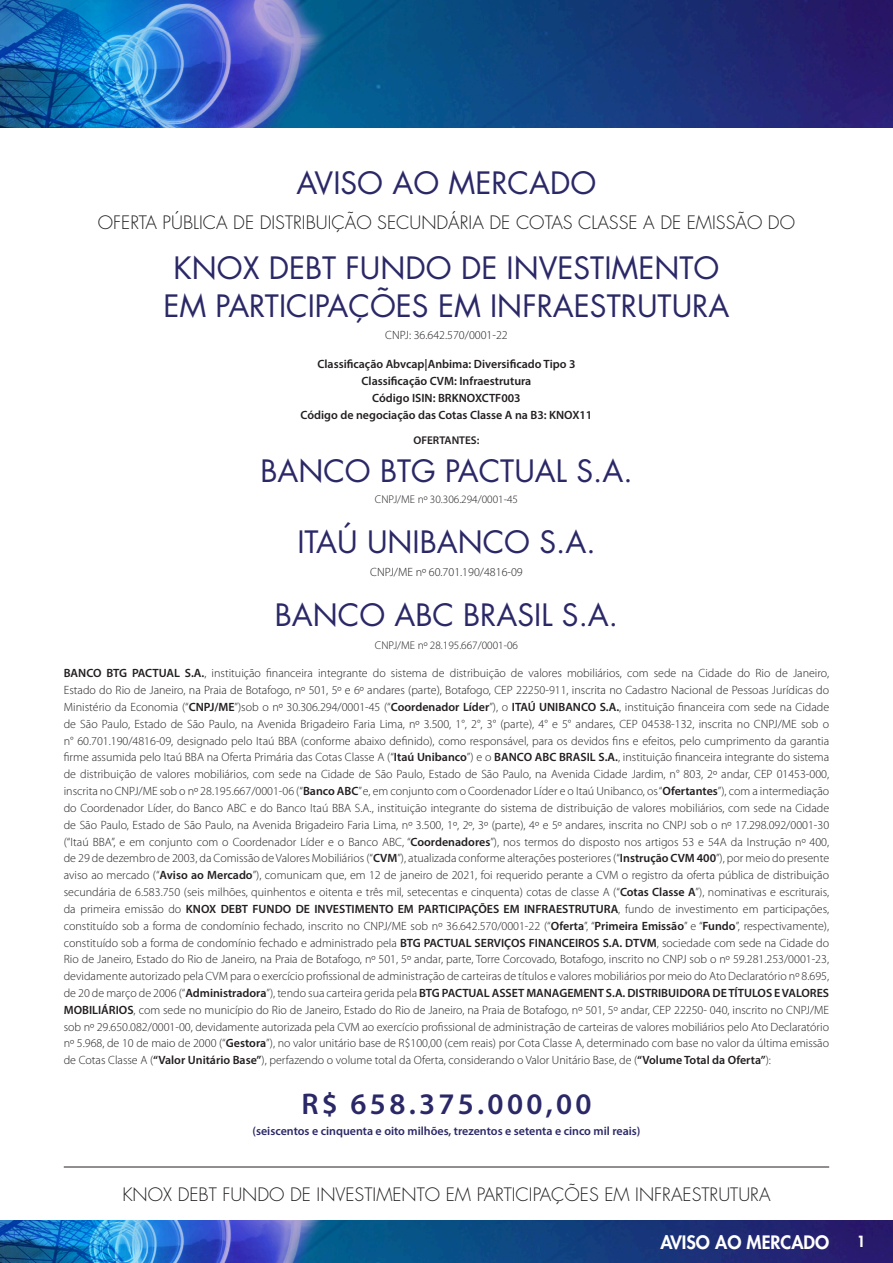
<style>
.page{position:relative;width:893px;height:1263px;background:#fff}
.page>*{position:absolute;margin:0;border:0;box-sizing:border-box;transform-origin:0 0}
.t1{font:30px/37.8px "Futura";color:#2b2867;text-align:center}
.t2{font:600 30px "Myriad Pro";letter-spacing:.11em;color:#2b2867}
.t3{font:300 18px "Futura";color:#231f20}
.t4{font:800 18px "Futura";color:#fff}
.t5{font:800 15px "Futura";color:#fff}
.t6{font:300 12px/16.8px "Myriad Pro";color:#231f20;text-align:justify}
.t7{font:600 12px "Myriad Pro";color:#231f20}
.t8{font:600 12px "Myriad Pro";color:#2b2867}
.t9{font:300 11.25px "Myriad Pro";color:#231f20}
.t10{font:600 11.25px "Myriad Pro";color:#231f20}
.s1{font-weight:600}
</style>
<div class="page">
<img style="left:0;top:0;width:893px;height:127px">
<img style="left:0;top:1220px;width:893px;height:43px">
<hr style="left:64px;top:1166px;width:765px;height:1px;background:#231f20">
<p class="t1" style="left:297px;top:163px;width:301px">AVISO AO MERCADO</p>
<p class="t3" style="left:98px;top:211px;width:699px">OFERTA PÚBLICA DE DISTRIBUIÇÃO SECUNDÁRIA DE COTAS CLASSE A DE EMISSÃO DO</p>
<p class="t1" style="left:163px;top:248px;width:567px">KNOX DEBT FUNDO DE INVESTIMENTO<br>EM PARTICIPAÇÕES EM INFRAESTRUTURA</p>
<p class="t6" style="left:385px;top:327px;width:124px">CNPJ: 36.642.570/0001-22</p>
<p class="t7" style="left:317px;top:357px;width:259px">Classificação Abvcap|Anbima: Diversificado Tipo 3</p>
<p class="t7" style="left:362px;top:373px;width:171px">Classificação CVM: Infraestrutura</p>
<p class="t7" style="left:372px;top:390px;width:150px">Código ISIN: BRKNOXCTF003</p>
<p class="t7" style="left:301px;top:407px;width:293px">Código de negociação das Cotas Classe A na B3: KNOX11</p>
<p class="t10" style="left:413px;top:433px;width:67px">OFERTANTES:</p>
<p class="t1" style="left:260px;top:452px;width:374px">BANCO BTG PACTUAL S.A.</p>
<p class="t9" style="left:375px;top:493px;width:145px">CNPJ/ME nº 30.306.294/0001-45</p>
<p class="t1" style="left:297px;top:523px;width:300px">ITAÚ UNIBANCO S.A.</p>
<p class="t6" style="left:370px;top:564px;width:154px">CNPJ/ME nº 60.701.190/4816-09</p>
<p class="t1" style="left:275px;top:595px;width:345px">BANCO ABC BRASIL S.A.</p>
<p class="t9" style="left:375px;top:639px;width:145px">CNPJ/ME nº 28.195.667/0001-06</p>
<p class="t6" style="left:64px;top:665px;width:767px"><span class="s1">BANCO BTG PACTUAL S.A.</span>, instituição financeira integrante do sistema de distribuição de valores mobiliários, com sede na Cidade do Rio de Janeiro, Estado do Rio de Janeiro, na Praia de Botafogo, nº 501, 5º e 6º andares (parte), Botafogo, CEP 22250-911, inscrita no Cadastro Nacional de Pessoas Jurídicas do Ministério da Economia (“<span class="s1">CNPJ/ME</span>”)sob o nº 30.306.294/0001-45 (“<span class="s1">Coordenador Líder</span>”), o <span class="s1">ITAÚ UNIBANCO S.A.</span>, instituição financeira com sede na Cidade de São Paulo, Estado de São Paulo, na Avenida Brigadeiro Faria Lima, nº 3.500, 1°, 2°, 3° (parte), 4° e 5° andares, CEP 04538-132, inscrita no CNPJ/ME sob o n° 60.701.190/4816-09, designado pelo Itaú BBA (conforme abaixo definido), como responsável, para os devidos fins e efeitos, pelo cumprimento da garantia firme assumida pelo Itaú BBA na Oferta Primária das Cotas Classe A (“<span class="s1">Itaú Unibanco</span>”) e o <span class="s1">BANCO ABC BRASIL S.A.</span>, instituição financeira integrante do sistema de distribuição de valores mobiliários, com sede na Cidade de São Paulo, Estado de São Paulo, na Avenida Cidade Jardim, n° 803, 2º andar, CEP 01453-000, inscrita no CNPJ/ME sob o nº 28.195.667/0001-06 (“<span class="s1">Banco ABC</span>” e, em conjunto com o Coordenador Líder e o Itaú Unibanco, os “<span class="s1">Ofertantes</span>”), com a intermediação do Coordenador Líder, do Banco ABC e do Banco Itaú BBA S.A., instituição integrante do sistema de distribuição de valores mobiliários, com sede na Cidade de São Paulo, Estado de São Paulo, na Avenida Brigadeiro Faria Lima, nº 3.500, 1º, 2º, 3º (parte), 4º e 5º andares, inscrita no CNPJ sob o nº 17.298.092/0001-30 (“Itaú BBA”, e em conjunto com o Coordenador Líder e o Banco ABC, “<span class="s1">Coordenadores</span>”), nos termos do disposto nos artigos 53 e 54A da Instrução nº 400, de 29 de dezembro de 2003, da Comissão de Valores Mobiliários (“<span class="s1">CVM</span>”), atualizada conforme alterações posteriores (“<span class="s1">Instrução CVM 400</span>”), por meio do presente aviso ao mercado (“<span class="s1">Aviso ao Mercado</span>”), comunicam que, em 12 de janeiro de 2021, foi requerido perante a CVM o registro da oferta pública de distribuição secundária de 6.583.750 (seis milhões, quinhentos e oitenta e três mil, setecentas e cinquenta) cotas de classe A (“<span class="s1">Cotas Classe A</span>”), nominativas e escriturais, da primeira emissão do <span class="s1">KNOX DEBT FUNDO DE INVESTIMENTO EM PARTICIPAÇÕES EM INFRAESTRUTURA</span>, fundo de investimento em participações, constituído sob a forma de condomínio fechado, inscrito no CNPJ/ME sob nº 36.642.570/0001-22 (“<span class="s1">Oferta</span>”, “<span class="s1">Primeira Emissão</span>” e “<span class="s1">Fundo</span>”, respectivamente), constituído sob a forma de condomínio fechado e administrado pela <span class="s1">BTG PACTUAL SERVIÇOS FINANCEIROS S.A. DTVM</span>, sociedade com sede na Cidade do Rio de Janeiro, Estado do Rio de Janeiro, na Praia de Botafogo, nº 501, 5º andar, parte, Torre Corcovado, Botafogo, inscrito no CNPJ sob o nº 59.281.253/0001-23, devidamente autorizado pela CVM para o exercício profissional de administração de carteiras de títulos e valores mobiliários por meio do Ato Declaratório nº 8.695, de 20 de março de 2006 (“<span class="s1">Administradora</span>”), tendo sua carteira gerida pela <span class="s1">BTG PACTUAL ASSET MANAGEMENT S.A. DISTRIBUIDORA DE TÍTULOS E VALORES MOBILIÁRIOS</span>, com sede no município do Rio de Janeiro, Estado do Rio de Janeiro, na Praia de Botafogo, nº 501, 5º andar, CEP 22250- 040, inscrito no CNPJ/ME sob nº 29.650.082/0001-00, devidamente autorizada pela CVM ao exercício profissional de administração de carteiras de valores mobiliários pelo Ato Declaratório nº 5.968, de 10 de maio de 2000 (“<span class="s1">Gestora</span>”), no valor unitário base de R$100,00 (cem reais) por Cota Classe A, determinado com base no valor da última emissão de Cotas Classe A (<span class="s1">“Valor Unitário Base”</span>), perfazendo o volume total da Oferta, considerando o Valor Unitário Base, de (<span class="s1">“Volume Total da Oferta”</span>):</p>
<p class="t2" style="left:301px;top:1085px;width:292px">R$ 658.375.000,00</p>
<p class="t8" style="left:252px;top:1124px;width:389px">(seiscentos e cinquenta e oito milhões, trezentos e setenta e cinco mil reais)</p>
<h2 class="t3" style="left:122px;top:1183px;width:650px">KNOX DEBT FUNDO DE INVESTIMENTO EM PARTICIPAÇÕES EM INFRAESTRUTURA</h2>
<h2 class="t4" style="left:660px;top:1230px;width:170px">AVISO AO MERCADO</h2>
<p class="t5" style="left:857px;top:1231px;width:10px">1</p>
</div>
